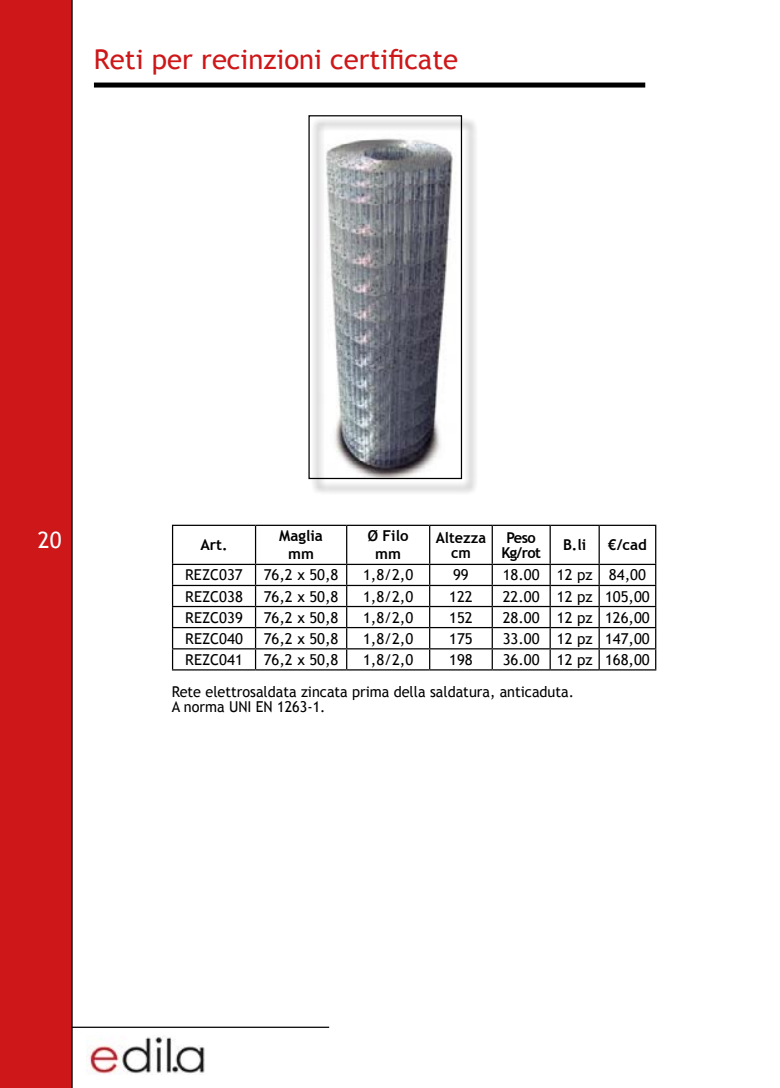
<style>
.page{position:relative;width:780px;height:1088px;background:#fff}
.page>*{position:absolute;margin:0;border:0;box-sizing:border-box;transform-origin:0 0}
.t1{font:27.5px "Trebuchet MS";color:#cd1719}
.t2{font:22.5px "Trebuchet MS";color:#fff}
.t3{font:15px "Trebuchet MS";color:#000}
.t4{font:15px/15px "Trebuchet MS";color:#000;scale:.96 1}
.t5{font:700 15px/18px "Trebuchet MS";color:#000;text-align:center}
.t6{font:700 15px/15px "Trebuchet MS";letter-spacing:-.04em;color:#000;text-align:center}
.t7{font:700 15px/15px "Trebuchet MS";color:#000;text-align:center;scale:.96 1}
</style>
<div class="page">
<div style="left:0;top:0;width:72px;height:1088px;background:#cd1719"></div>
<hr style="left:71px;top:0;width:2px;height:1088px;background:#000">
<hr style="left:72px;top:1026px;width:257px;height:2px;background:#000">
<img style="left:86px;top:1035px;width:119px;height:39px">
<div style="left:94px;top:83px;width:551px;height:5px;background:#000"></div>
<div style="left:310px;top:117px;width:168px;height:378px;background:#000;opacity:.75"></div>
<div style="left:308px;top:115px;width:154px;height:364px;border:1px solid #000"></div>
<hr style="left:172px;top:525px;width:83px;height:1px;background:#000">
<hr style="left:172px;top:526px;width:1px;height:38px;background:#000">
<hr style="left:255px;top:525px;width:91px;height:1px;background:#000">
<hr style="left:255px;top:526px;width:1px;height:38px;background:#000">
<hr style="left:346px;top:525px;width:83px;height:1px;background:#000">
<hr style="left:346px;top:526px;width:1px;height:38px;background:#000">
<hr style="left:429px;top:525px;width:63px;height:1px;background:#000">
<hr style="left:429px;top:526px;width:1px;height:38px;background:#000">
<hr style="left:492px;top:525px;width:58px;height:1px;background:#000">
<hr style="left:491px;top:526px;width:2px;height:38px;background:#000">
<hr style="left:550px;top:525px;width:49px;height:1px;background:#000">
<hr style="left:549px;top:526px;width:1px;height:38px;background:#000">
<hr style="left:599px;top:525px;width:57px;height:1px;background:#000">
<hr style="left:598px;top:526px;width:1px;height:38px;background:#000">
<hr style="left:655px;top:526px;width:1px;height:38px;background:#000">
<hr style="left:172px;top:564px;width:83px;height:1px;background:#000">
<hr style="left:255px;top:564px;width:91px;height:1px;background:#000">
<hr style="left:346px;top:564px;width:83px;height:1px;background:#000">
<hr style="left:429px;top:564px;width:63px;height:1px;background:#000">
<hr style="left:492px;top:564px;width:58px;height:1px;background:#000">
<hr style="left:491px;top:565px;width:2px;height:20px;background:#000">
<hr style="left:550px;top:564px;width:49px;height:1px;background:#000">
<hr style="left:599px;top:564px;width:57px;height:1px;background:#000">
<hr style="left:172px;top:585px;width:83px;height:1px;background:#000">
<hr style="left:255px;top:585px;width:91px;height:1px;background:#000">
<hr style="left:346px;top:585px;width:83px;height:1px;background:#000">
<hr style="left:429px;top:585px;width:63px;height:1px;background:#000">
<hr style="left:492px;top:585px;width:58px;height:1px;background:#000">
<hr style="left:491px;top:586px;width:2px;height:20px;background:#000">
<hr style="left:550px;top:585px;width:49px;height:1px;background:#000">
<hr style="left:599px;top:585px;width:57px;height:1px;background:#000">
<hr style="left:172px;top:606px;width:83px;height:1px;background:#000">
<hr style="left:255px;top:606px;width:91px;height:1px;background:#000">
<hr style="left:346px;top:606px;width:83px;height:1px;background:#000">
<hr style="left:429px;top:606px;width:63px;height:1px;background:#000">
<hr style="left:492px;top:606px;width:58px;height:1px;background:#000">
<hr style="left:491px;top:607px;width:2px;height:20px;background:#000">
<hr style="left:550px;top:606px;width:49px;height:1px;background:#000">
<hr style="left:599px;top:606px;width:57px;height:1px;background:#000">
<hr style="left:172px;top:627px;width:83px;height:1px;background:#000">
<hr style="left:255px;top:627px;width:91px;height:1px;background:#000">
<hr style="left:346px;top:627px;width:83px;height:1px;background:#000">
<hr style="left:429px;top:627px;width:63px;height:1px;background:#000">
<hr style="left:492px;top:627px;width:58px;height:1px;background:#000">
<hr style="left:491px;top:628px;width:2px;height:20px;background:#000">
<hr style="left:550px;top:627px;width:49px;height:1px;background:#000">
<hr style="left:599px;top:627px;width:57px;height:1px;background:#000">
<hr style="left:172px;top:648px;width:83px;height:1px;background:#000">
<svg style="left:172px;top:565px;width:1px;height:104px"></svg>
<hr style="left:255px;top:648px;width:91px;height:1px;background:#000">
<svg style="left:255px;top:565px;width:1px;height:104px"></svg>
<hr style="left:346px;top:648px;width:83px;height:1px;background:#000">
<svg style="left:346px;top:565px;width:1px;height:104px"></svg>
<hr style="left:429px;top:648px;width:63px;height:1px;background:#000">
<svg style="left:429px;top:565px;width:1px;height:104px"></svg>
<hr style="left:492px;top:648px;width:58px;height:1px;background:#000">
<hr style="left:491px;top:649px;width:2px;height:20px;background:#000">
<hr style="left:550px;top:648px;width:49px;height:1px;background:#000">
<svg style="left:549px;top:565px;width:1px;height:104px"></svg>
<hr style="left:599px;top:648px;width:57px;height:1px;background:#000">
<svg style="left:598px;top:565px;width:1px;height:104px"></svg>
<svg style="left:655px;top:565px;width:1px;height:104px"></svg>
<hr style="left:172px;top:669px;width:83px;height:1px;background:#000">
<hr style="left:255px;top:669px;width:91px;height:1px;background:#000">
<hr style="left:346px;top:669px;width:83px;height:1px;background:#000">
<hr style="left:429px;top:669px;width:63px;height:1px;background:#000">
<hr style="left:492px;top:669px;width:58px;height:1px;background:#000">
<hr style="left:550px;top:669px;width:49px;height:1px;background:#000">
<hr style="left:599px;top:669px;width:57px;height:1px;background:#000">
<h1 class="t1" style="left:94px;top:43px;width:366px">Reti per recinzioni certificate</h1>
<h2 class="t2" style="left:38px;top:527px;width:25px">20</h2>
<p class="t5" style="left:200px;top:536px;width:29px">Art.</p>
<p class="t5" style="left:279px;top:527px;width:45px">Maglia mm</p>
<p class="t5" style="left:367px;top:527px;width:42px">Ø Filo mm</p>
<p class="t7" style="left:436px;top:530px;width:54px">Altezza cm</p>
<p class="t6" style="left:501px;top:530px;width:41px">Peso<br>Kg/rot</p>
<p class="t5" style="left:563px;top:536px;width:25px">B.li</p>
<p class="t5" style="left:608px;top:536px;width:41px">€/cad</p>
<p class="t3" style="left:185px;top:566px;width:59px">REZC037</p>
<p class="t3" style="left:264px;top:566px;width:76px">76,2 x 50,8</p>
<p class="t3" style="left:363px;top:566px;width:52px">1,8/2,0</p>
<p class="t3" style="left:453px;top:566px;width:17px">99</p>
<p class="t3" style="left:502px;top:566px;width:145px">18.00 12 pz 84,00</p>
<p class="t3" style="left:185px;top:587px;width:59px">REZC038</p>
<p class="t3" style="left:264px;top:587px;width:76px">76,2 x 50,8</p>
<p class="t3" style="left:363px;top:587px;width:52px">1,8/2,0</p>
<p class="t3" style="left:449px;top:587px;width:25px">122</p>
<p class="t3" style="left:502px;top:587px;width:149px">22.00 12 pz 105,00</p>
<p class="t3" style="left:185px;top:608px;width:59px">REZC039</p>
<p class="t3" style="left:264px;top:608px;width:76px">76,2 x 50,8</p>
<p class="t3" style="left:363px;top:608px;width:52px">1,8/2,0</p>
<p class="t3" style="left:449px;top:608px;width:25px">152</p>
<p class="t3" style="left:502px;top:608px;width:149px">28.00 12 pz 126,00</p>
<p class="t3" style="left:185px;top:629px;width:59px">REZC040</p>
<p class="t3" style="left:264px;top:629px;width:76px">76,2 x 50,8</p>
<p class="t3" style="left:363px;top:629px;width:52px">1,8/2,0</p>
<p class="t3" style="left:449px;top:629px;width:25px">175</p>
<p class="t3" style="left:502px;top:629px;width:149px">33.00 12 pz 147,00</p>
<p class="t3" style="left:185px;top:651px;width:59px">REZC041</p>
<p class="t3" style="left:264px;top:651px;width:76px">76,2 x 50,8</p>
<p class="t3" style="left:363px;top:651px;width:52px">1,8/2,0</p>
<p class="t3" style="left:449px;top:651px;width:25px">198</p>
<p class="t3" style="left:502px;top:651px;width:149px">36.00 12 pz 168,00</p>
<p class="t4" style="left:172px;top:684px;width:420px">Rete elettrosaldata zincata prima della saldatura, anticaduta.<br>A norma UNI EN 1263-1.</p>
</div>
